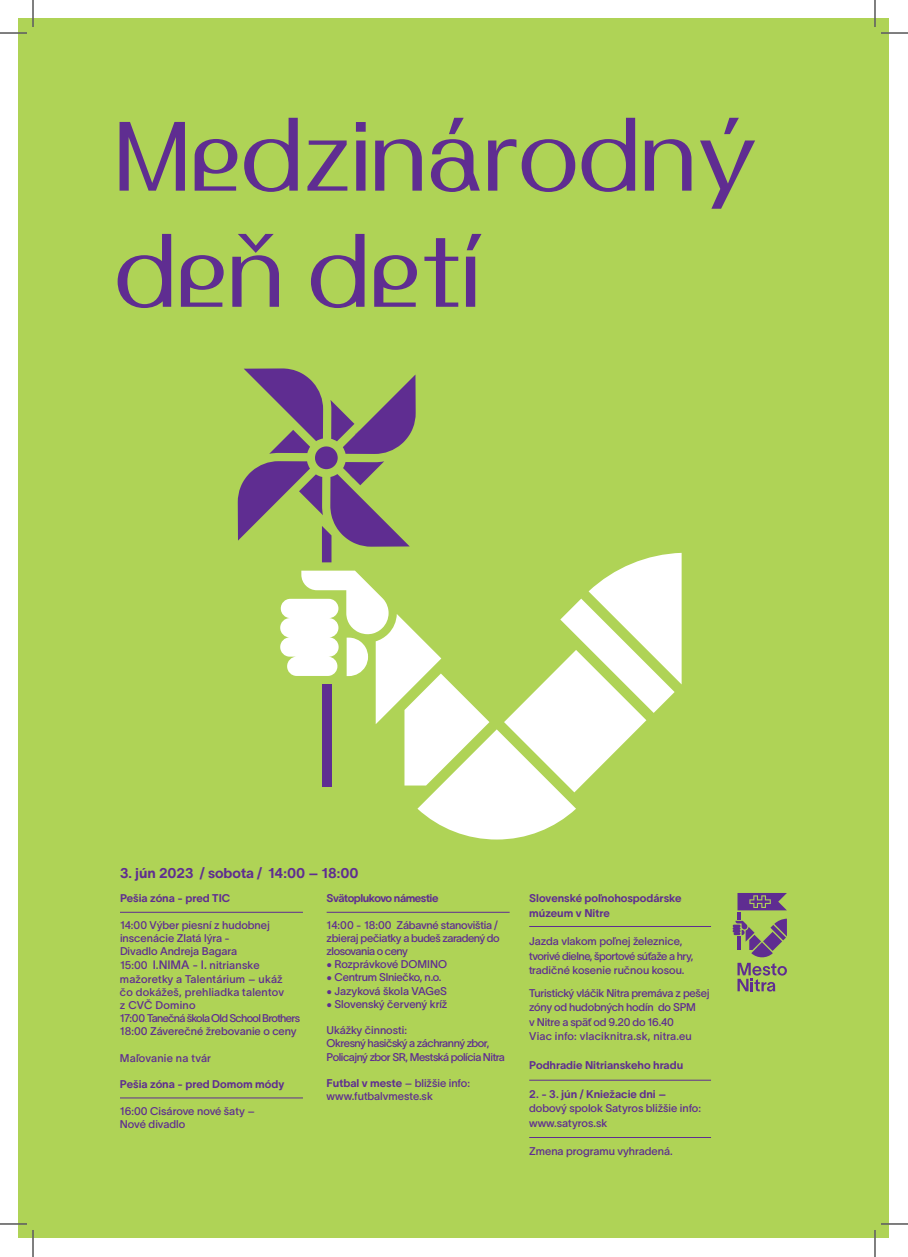
<style>
.page{position:relative;width:908px;height:1257px;background:#fff}
.page>*{position:absolute;margin:0;border:0;box-sizing:border-box;transform-origin:0 0}
.t1{font:96.7px/116.1px "Neue Glagolitic V7";color:#5f2d91}
.t2{font:14px "TWK Lausanne 750";color:#5f2d91}
.t3{font:11px/13.2px "TWK Lausanne 450";letter-spacing:-.01em;color:#5f2d91}
.t4{font:11px/14.4px "TWK Lausanne 700";color:#5f2d91}
.t5{font:11px/13.2px "TWK Lausanne 450";letter-spacing:-.04em;color:#5f2d91}
.t6{font:11px/13.2px "TWK Lausanne 450";letter-spacing:-.035em;color:#5f2d91}
.t7{font:11px "TWK Lausanne 700";letter-spacing:-.04em;color:#5f2d91}
.t8{font:11px "TWK Lausanne 450";letter-spacing:.02em;color:#5f2d91}
.s1{font-size:12px}
.s2{font-family:"TWK Lausanne 700"}
</style>
<div class="page">
<div style="left:19px;top:19px;width:870px;height:1219px;background:#afd356"></div>
<hr style="left:120px;top:911px;width:183px;height:1px;background:#5f2d91">
<svg style="left:733px;top:893px;width:54px;height:98px"></svg>
<hr style="left:529px;top:926px;width:182px;height:1px;background:#5f2d91">
<hr style="left:529px;top:1079px;width:182px;height:1px;background:#5f2d91">
<hr style="left:529px;top:1137px;width:182px;height:1px;background:#5f2d91">
<svg style="left:238px;top:368px;width:444px;height:471px"></svg>
<hr style="left:327px;top:911px;width:183px;height:1px;background:#5f2d91">
<hr style="left:120px;top:1097px;width:183px;height:1px;background:#5f2d91">
<hr style="left:0;top:32px;width:27px;height:2px;background:#fff">
<hr style="left:881px;top:32px;width:27px;height:2px;background:#fff">
<hr style="left:32px;top:0;width:2px;height:27px;background:#fff">
<hr style="left:32px;top:1230px;width:2px;height:27px;background:#fff">
<hr style="left:874px;top:0;width:2px;height:27px;background:#fff">
<hr style="left:874px;top:1230px;width:2px;height:27px;background:#fff">
<svg style="left:0;top:33px;width:27px;height:1px"></svg>
<svg style="left:881px;top:33px;width:27px;height:1px"></svg>
<svg style="left:0;top:1223px;width:27px;height:1px"></svg>
<svg style="left:881px;top:1223px;width:27px;height:1px"></svg>
<svg style="left:33px;top:0;width:1px;height:27px"></svg>
<svg style="left:33px;top:1230px;width:1px;height:27px"></svg>
<svg style="left:875px;top:0;width:1px;height:27px"></svg>
<svg style="left:875px;top:1230px;width:1px;height:27px"></svg>
<h1 class="t1" style="left:115px;top:98px;width:646px">Medzinárodný deň detí</h1>
<p class="t2" style="left:120px;top:863px;width:240px">3. jún 2023 / sobota / 14:00 – 18:00</p>
<p class="t4" style="left:120px;top:890px;width:112px">Pešia zóna - pred TIC</p>
<p class="t3" style="left:120px;top:917px;width:151px">14:00 Výber piesní z hudobnej inscenácie Zlatá lýra -<br>Divadlo Andreja Bagara</p>
<p class="t3" style="left:120px;top:958px;width:182px">15:00 <span class="s1">I.NIMA - I.</span> nitrianske mažoretky a Talentárium – ukáž<br>čo dokážeš, prehliadka talentov<br>z CVČ Domino<br>17:00 Tanečná škola Old School Brothers<br>18:00 Záverečné žrebovanie o ceny</p>
<p class="t8" style="left:120px;top:1050px;width:93px">Maľovanie na tvár</p>
<p class="t4" style="left:120px;top:1076px;width:166px">Pešia zóna - pred Domom módy</p>
<p class="t3" style="left:120px;top:1103px;width:136px">16:00 Cisárove nové šaty –<br>Nové divadlo</p>
<p class="t7" style="left:327px;top:890px;width:113px">Svätoplukovo námestie</p>
<p class="t6" style="left:327px;top:917px;width:174px">14:00 - 18:00 Zábavné stanovištia / zbieraj pečiatky a budeš zaradený do zlosovania o ceny</p>
<p class="t3" style="left:327px;top:957px;width:122px">• Rozprávkové DOMINO</p>
<p class="t3" style="left:327px;top:970px;width:116px">• Centrum Slniečko, n.o.</p>
<p class="t3" style="left:327px;top:983px;width:122px">• Jazyková škola VAGeS</p>
<p class="t3" style="left:327px;top:996px;width:122px">• Slovenský červený kríž</p>
<p class="t5" style="left:327px;top:1023px;width:180px">Ukážky činnosti:<br>Okresný hasičský a záchranný zbor,<br>Policajný zbor SR, Mestská polícia Nitra</p>
<p class="t3" style="left:327px;top:1075px;width:145px"><span class="s2">Futbal v meste</span> – bližšie info: www.futbalvmeste.sk</p>
<p class="t4" style="left:529px;top:890px;width:154px">Slovenské poľnohospodárske múzeum v Nitre</p>
<p class="t3" style="left:529px;top:933px;width:166px;line-height:14.4px">Jazda vlakom poľnej železnice, tvorivé dielne, športové súťaže a hry, tradičné kosenie ručnou kosou.</p>
<p class="t3" style="left:529px;top:985px;width:182px;line-height:14.4px">Turistický vláčik Nitra premáva z pešej zóny od hudobných hodín do SPM<br>v Nitre a späť od 9.20 do 16.40<br>Viac info: vlaciknitra.sk, nitra.eu</p>
<p class="t4" style="left:529px;top:1057px;width:155px">Podhradie Nitrianskeho hradu</p>
<p class="t4" style="left:529px;top:1086px;width:139px">2. - 3. jún / Kniežacie dni –</p>
<p class="t3" style="left:529px;top:1100px;width:173px;line-height:14.4px">dobový spolok Satyros bližšie info: www.satyros.sk</p>
<p class="t3" style="left:529px;top:1144px;width:145px">Zmena programu vyhradená.</p>
</div>
